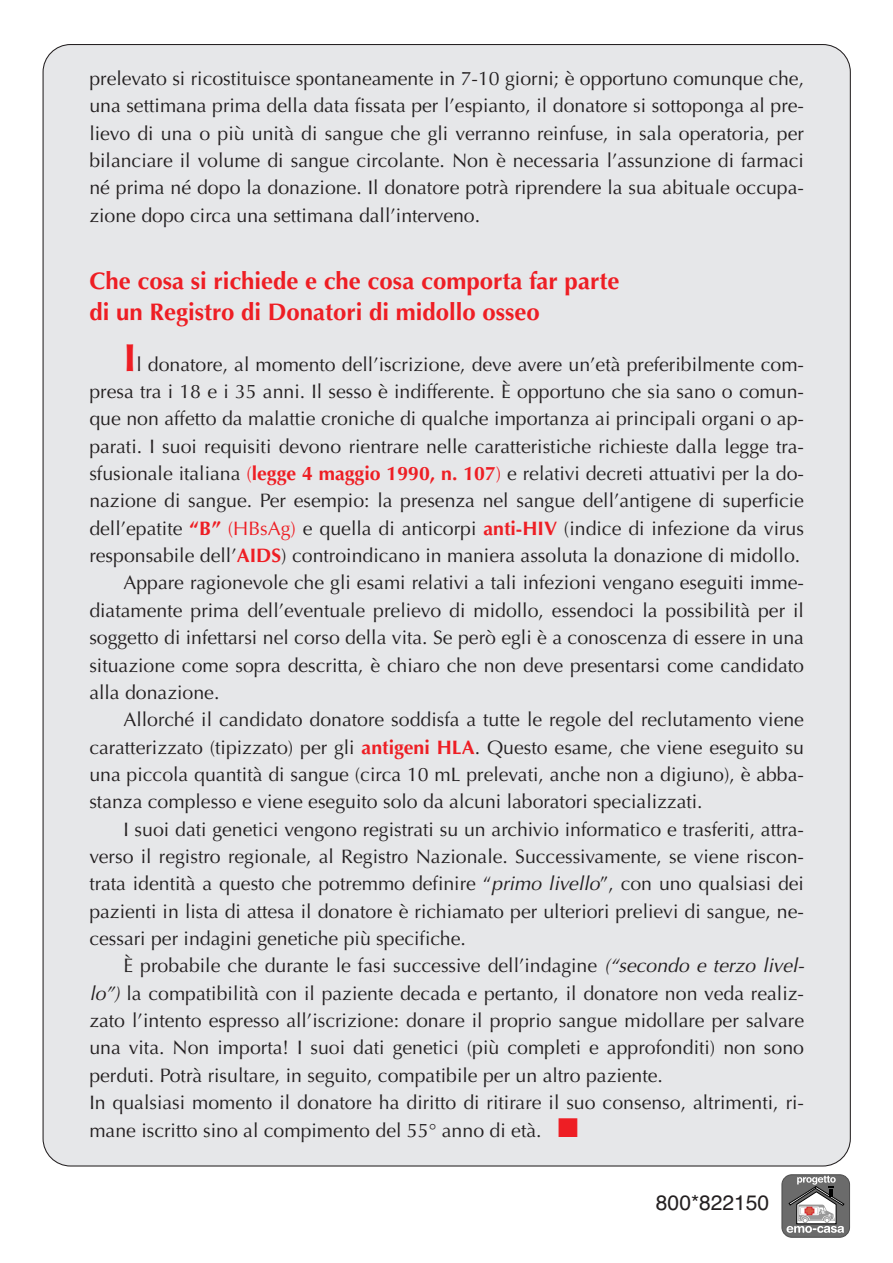
<style>
.page{position:relative;width:893px;height:1263px;background:#fff}
.page>*{position:absolute;margin:0;border:0;box-sizing:border-box;transform-origin:0 0}
.t1{font:700 24px/31.8px "Optima";color:#ee1e24}
.t2{font:21px "Helvetica";color:#231f20}
.t3{font:19.5px/27.3px "Optima";color:#231f20;text-align:justify}
.s1{font-weight:700;font-size:39px;color:#ee1e24}
.s2{color:#ee1e24}
.s3{font-weight:700;color:#ee1e24}
.s4{font-style:italic}
</style>
<div class="page">
<div style="left:43px;top:44px;width:807px;height:1123px;background:#e6e7e9"></div>
<div style="left:781px;top:1175px;width:68px;height:63px;background:#6b6b6b;border:1px solid #4d4d4d;border-radius:10px"></div>
<svg style="left:786px;top:1176px;width:58px;height:57px"></svg>
<p class="t3" style="left:89px;top:67px;width:716px">prelevato si ricostituisce spontaneamente in 7-10 giorni; è opportuno comunque che, una settimana prima della data fissata per l’espianto, il donatore si sottoponga al pre&shy;lievo di una o più unità di sangue che gli verranno reinfuse, in sala operatoria, per bilanciare il volume di sangue circolante. Non è necessaria l’assunzione di farmaci né prima né dopo la donazione. Il donatore potrà riprendere la sua abituale occupa&shy;zione dopo circa una settimana dall’interveno.</p>
<p class="t1" style="left:89px;top:267px;width:531px">Che cosa si richiede e che cosa comporta far parte di un Registro di Donatori di midollo osseo</p>
<p class="t3" style="left:123px;top:352px;width:682px"><span class="s1">I</span>l donatore, al momento dell’iscrizione, deve avere un’età preferibilmente com-</p>
<p class="t3" style="left:89px;top:380px;width:716px">presa tra i 18 e i 35 anni. Il sesso è indifferente. È opportuno che sia sano o comun-</p>
<p class="t3" style="left:89px;top:407px;width:716px">que non affetto da malattie croniche di qualche importanza ai principali organi o ap-</p>
<p class="t3" style="left:89px;top:434px;width:716px">parati. I suoi requisiti devono rientrare nelle caratteristiche richieste dalla legge tra-</p>
<p class="t3" style="left:89px;top:462px;width:716px">sfusionale italiana <span class="s2">(</span><span class="s3">legge 4 maggio 1990, n. 107</span><span class="s2">)</span> e relativi decreti attuativi per la do-</p>
<p class="t3" style="left:89px;top:489px;width:716px">nazione di sangue. Per esempio: la presenza nel sangue dell’antigene di superficie</p>
<p class="t3" style="left:89px;top:516px;width:716px">dell’epatite <span class="s3">“B”</span> <span class="s2">(HBsAg)</span> e quella di anticorpi <span class="s3">anti-HIV</span> (indice di infezione da virus</p>
<p class="t3" style="left:89px;top:544px;width:712px">responsabile dell’<span class="s3">AIDS</span>) controindicano in maniera assoluta la donazione di midollo.</p>
<p class="t3" style="left:123px;top:571px;width:682px">Appare ragionevole che gli esami relativi a tali infezioni vengano eseguiti imme-</p>
<p class="t3" style="left:89px;top:598px;width:716px">diatamente prima dell’eventuale prelievo di midollo, essendoci la possibilità per il</p>
<p class="t3" style="left:89px;top:626px;width:716px">soggetto di infettarsi nel corso della vita. Se però egli è a conoscenza di essere in una</p>
<p class="t3" style="left:89px;top:653px;width:716px">situazione come sopra descritta, è chiaro che non deve presentarsi come candidato</p>
<p class="t3" style="left:89px;top:680px;width:132px">alla donazione.</p>
<p class="t3" style="left:123px;top:708px;width:682px">Allorché il candidato donatore soddisfa a tutte le regole del reclutamento viene</p>
<p class="t3" style="left:89px;top:735px;width:716px">caratterizzato (tipizzato) per gli <span class="s3">antigeni HLA</span>. Questo esame, che viene eseguito su</p>
<p class="t3" style="left:89px;top:763px;width:716px">una piccola quantità di sangue (circa 10 mL prelevati, anche non a digiuno), è abba-</p>
<p class="t3" style="left:89px;top:790px;width:615px">stanza complesso e viene eseguito solo da alcuni laboratori specializzati.</p>
<p class="t3" style="left:123px;top:817px;width:682px">I suoi dati genetici vengono registrati su un archivio informatico e trasferiti, attra-</p>
<p class="t3" style="left:89px;top:845px;width:716px">verso il registro regionale, al Registro Nazionale. Successivamente, se viene riscon-</p>
<p class="t3" style="left:89px;top:872px;width:716px">trata identità a questo che potremmo definire “<span class="s4">primo livello</span>”, con uno qualsiasi dei</p>
<p class="t3" style="left:89px;top:899px;width:716px">pazienti in lista di attesa il donatore è richiamato per ulteriori prelievi di sangue, ne-</p>
<p class="t3" style="left:89px;top:927px;width:378px">cessari per indagini genetiche più specifiche.</p>
<p class="t3" style="left:123px;top:954px;width:682px">È probabile che durante le fasi successive dell’indagine <span class="s4">(“secondo e terzo livel-</span></p>
<p class="t3" style="left:89px;top:981px;width:716px"><span class="s4">lo”)</span> la compatibilità con il paziente decada e pertanto, il donatore non veda realiz-</p>
<p class="t3" style="left:89px;top:1009px;width:716px">zato l’intento espresso all’iscrizione: donare il proprio sangue midollare per salvare</p>
<p class="t3" style="left:89px;top:1036px;width:716px">una vita. Non importa! I suoi dati genetici (più completi e approfonditi) non sono</p>
<p class="t3" style="left:89px;top:1063px;width:575px">perduti. Potrà risultare, in seguito, compatibile per un altro paziente.</p>
<p class="t3" style="left:89px;top:1091px;width:716px">In qualsiasi momento il donatore ha diritto di ritirare il suo consenso, altrimenti, ri-</p>
<p class="t3" style="left:89px;top:1118px;width:490px">mane iscritto sino al compimento del 55° anno di età. <span class="s2">■</span></p>
<p class="t2" style="left:656px;top:1195px;width:115px">800*822150</p>
</div>
